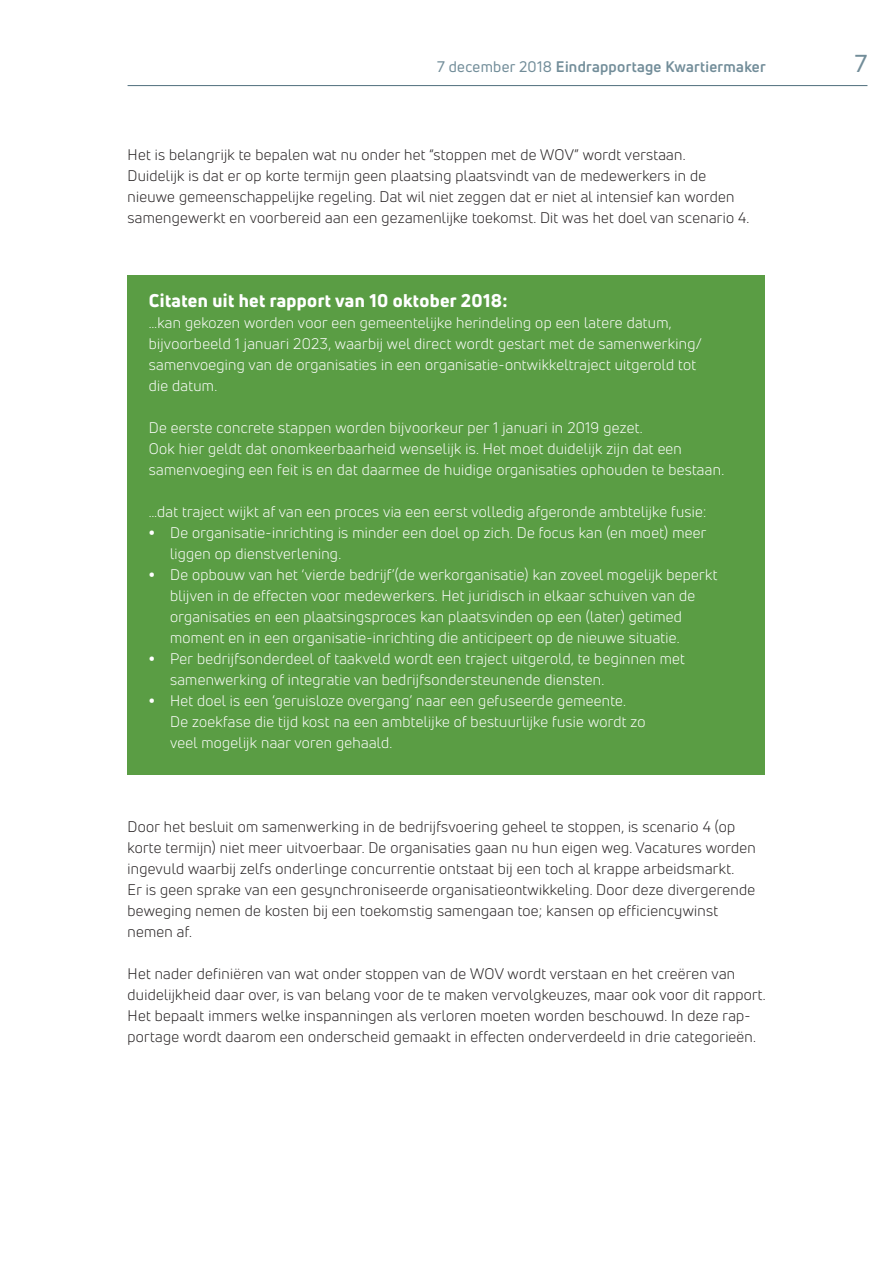
<style>
.page{position:relative;width:893px;height:1263px;background:#fff}
.page>*{position:absolute;margin:0;border:0;box-sizing:border-box;transform-origin:0 0}
.t1{font:24px "Uni Neue";color:#728d99}
.t2{font:800 18px "Uni Neue";letter-spacing:.02em;color:#fff}
.t3{font:15px/21px "Uni Neue";letter-spacing:.02em;color:#fff}
.t4{font:15px/21px "Uni Neue";letter-spacing:.02em;color:#231f20}
.t5{font:700 15px "Uni Neue";letter-spacing:.02em;color:#728d99}
.s1{font-weight:400}
.s2{font-weight:900}
</style>
<div class="page">
<hr style="left:128px;top:85px;width:739px;height:1px;background:#577482">
<div style="left:128px;top:275px;width:637px;height:500px;background:#5a9d44"></div>
<p class="t5" style="left:437px;top:57px;width:330px"><span class="s1">7 december 2018</span> Eindrapportage Kwartiermaker</p>
<h1 class="t1" style="left:855px;top:49px;width:14px">7</h1>
<p class="t4" style="left:128px;top:144px;width:623px">Het is belangrijk te bepalen wat nu onder het “stoppen met de WOV” wordt verstaan.<br>Duidelijk is dat er op korte termijn geen plaatsing plaatsvindt van de medewerkers in de nieuwe gemeenschappelijke regeling. Dat wil niet zeggen dat er niet al intensief kan worden samengewerkt en voorbereid aan een gezamenlijke toekomst. Dit was het doel van scenario 4.</p>
<p class="t2" style="left:149px;top:288px;width:360px">Citaten uit het rapport van 10 oktober 2018:</p>
<p class="t3" style="left:149px;top:312px;width:554px">…kan gekozen worden voor een gemeentelijke herindeling op een latere datum, bijvoorbeeld 1 januari 2023, waarbij wel direct wordt gestart met de samenwerking/ samenvoeging van de organisaties in een organisatie-ontwikkeltraject uitgerold tot die datum.</p>
<p class="t3" style="left:149px;top:417px;width:577px">De eerste concrete stappen worden bijvoorkeur per 1 januari in 2019 gezet.<br>Ook hier geldt dat onomkeerbaarheid wenselijk is. Het moet duidelijk zijn dat een samenvoeging een feit is en dat daarmee de huidige organisaties ophouden te bestaan.</p>
<p class="t3" style="left:149px;top:501px;width:559px">…dat traject wijkt af van een proces via een eerst volledig afgeronde ambtelijke fusie:</p>
<p class="t3" style="left:170px;top:522px;width:538px;text-indent:-21px"><span class="s2">•</span> De organisatie-inrichting is minder een doel op zich. De focus kan (en moet) meer liggen op dienstverlening.</p>
<p class="t3" style="left:170px;top:564px;width:549px;text-indent:-21px"><span class="s2">•</span> De opbouw van het ‘vierde bedrijf’(de werkorganisatie) kan zoveel mogelijk beperkt blijven in de effecten voor medewerkers. Het juridisch in elkaar schuiven van de organisaties en een plaatsingsproces kan plaatsvinden op een (later) getimed moment en in een organisatie-inrichting die anticipeert op de nieuwe situatie.</p>
<p class="t3" style="left:170px;top:648px;width:516px;text-indent:-21px"><span class="s2">•</span> Per bedrijfsonderdeel of taakveld wordt een traject uitgerold, te beginnen met samenwerking of integratie van bedrijfsondersteunende diensten.</p>
<p class="t3" style="left:170px;top:690px;width:477px;text-indent:-21px"><span class="s2">•</span> Het doel is een ‘geruisloze overgang’ naar een gefuseerde gemeente.<br>De zoekfase die tijd kost na een ambtelijke of bestuurlijke fusie wordt zo veel mogelijk naar voren gehaald.</p>
<p class="t4" style="left:128px;top:816px;width:630px">Door het besluit om samenwerking in de bedrijfsvoering geheel te stoppen, is scenario 4 (op korte termijn) niet meer uitvoerbaar. De organisaties gaan nu hun eigen weg. Vacatures worden ingevuld waarbij zelfs onderlinge concurrentie ontstaat bij een toch al krappe arbeidsmarkt.<br>Er is geen sprake van een gesynchroniseerde organisatieontwikkeling. Door deze divergerende beweging nemen de kosten bij een toekomstig samengaan toe; kansen op efficiencywinst nemen af.</p>
<p class="t4" style="left:128px;top:963px;width:640px">Het nader definiëren van wat onder stoppen van de WOV wordt verstaan en het creëren van duidelijkheid daar over, is van belang voor de te maken vervolgkeuzes, maar ook voor dit rapport.<br>Het bepaalt immers welke inspanningen als verloren moeten worden beschouwd. In deze rap&shy;portage wordt daarom een onderscheid gemaakt in effecten onderverdeeld in drie categorieën.</p>
</div>
